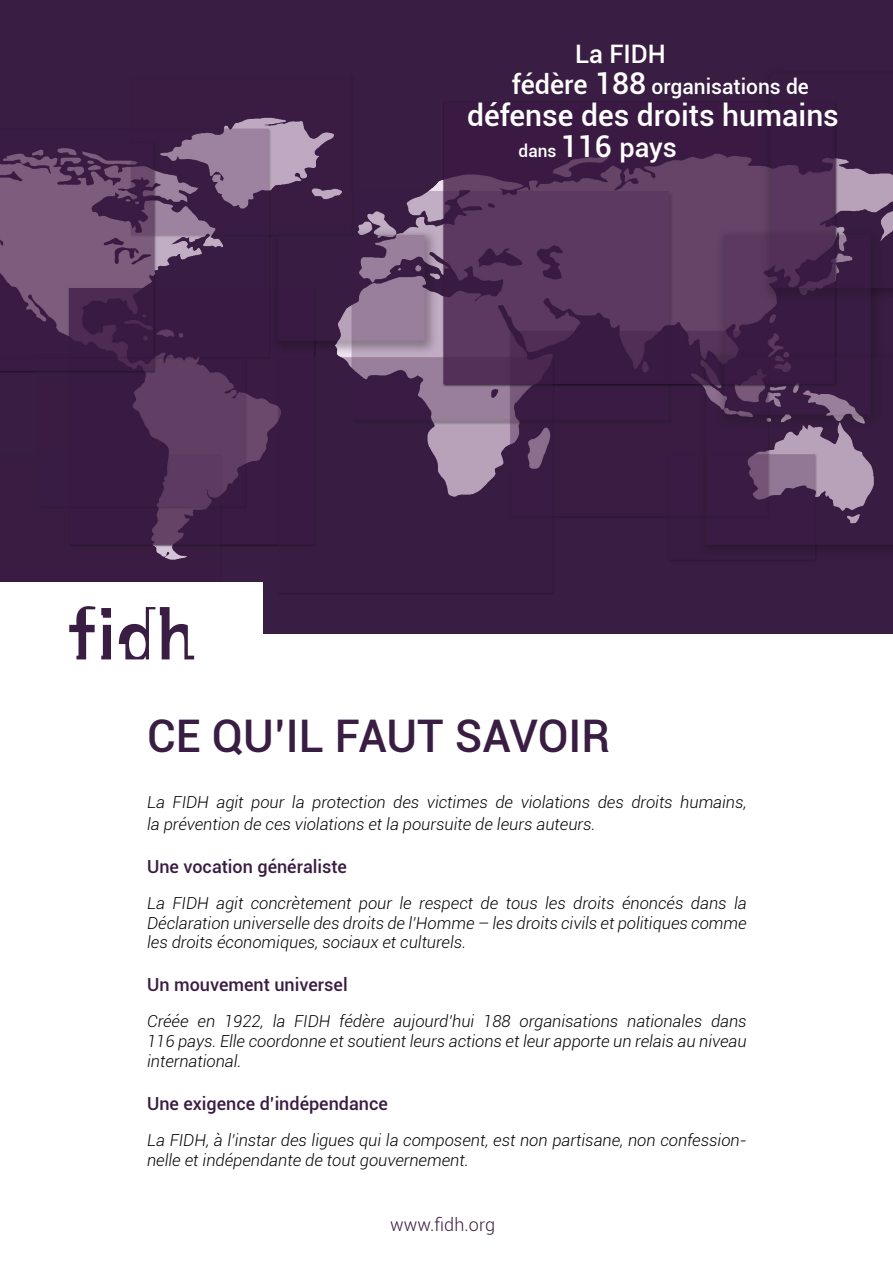
<style>
.page{position:relative;width:893px;height:1263px;background:#fff}
.page>*{position:absolute;margin:0;border:0;box-sizing:border-box;transform-origin:0 0}
.Grand_titre{font:500 45px "Roboto";color:#3a1d43}
.t1{font:500 30px "Roboto";color:#fff}
.t2{font:500 25.5px "Roboto";color:#fff}
.t3{font:500 21px "Roboto";color:#fff}
.Titre_paragraphe{font:500 18px "Roboto";color:#3a1c42}
.t4{font:300 18px "Roboto";letter-spacing:.005em;color:#3a1d43}
.t5{font:500 17.25px "Roboto";color:#fff}
.Texte_courant{font:italic 300 16.5px/19.8px "Roboto";color:#000}
.Titre_paragraphe-2{font:italic 300 16.5px/19.8px "Roboto";color:#000;text-align:justify}
.s1{font-size:27px}
.s2{font-size:30px}
</style>
<div class="page">
<img style="left:0;top:6px;width:893px;height:627px">
<div style="left:0;top:582px;width:262px;height:101px;background:#fff"></div>
<svg style="left:101px;top:625px;width:10px;height:34px"></svg>
<svg style="left:101px;top:608px;width:10px;height:10px"></svg>
<svg style="left:119px;top:607px;width:75px;height:52px"></svg>
<svg style="left:69px;top:606px;width:26px;height:53px"></svg>
<p class="t2" style="left:575px;top:36px;width:92px">La FIDH</p>
<p class="t3" style="left:512px;top:72px;width:298px"><span class="s1">fédère</span> <span class="s2">188</span> organisations de</p>
<p class="t1" style="left:467px;top:94px;width:373px">défense des droits humains</p>
<p class="t5" style="left:519px;top:139px;width:160px">dans <span class="s2">116</span> <span class="s1">pays</span></p>
<p class="Grand_titre" style="left:147px;top:704px;width:464px">CE QU’IL FAUT SAVOIR</p>
<p class="Texte_courant" style="left:147px;top:791px;width:601px;line-height:21.6px">La FIDH agit pour la protection des victimes de violations des droits humains, la prévention de ces violations et la poursuite de leurs auteurs.</p>
<p class="Titre_paragraphe" style="left:147px;top:854px;width:201px">Une vocation généraliste</p>
<p class="Texte_courant" style="left:147px;top:892px;width:601px;text-align:justify">La FIDH agit concrètement pour le respect de tous les droits énoncés dans la Déclaration universelle des droits de l’Homme – les droits civils et politiques comme les droits économiques, sociaux et culturels.</p>
<p class="Titre_paragraphe" style="left:147px;top:972px;width:202px">Un mouvement universel</p>
<p class="Titre_paragraphe-2" style="left:147px;top:1011px;width:601px">Créée en 1922, la FIDH fédère aujourd’hui 188 organisations nationales dans 116 pays. Elle coordonne et soutient leurs actions et leur apporte un relais au niveau international.</p>
<p class="Titre_paragraphe" style="left:147px;top:1091px;width:242px">Une exigence d’indépendance</p>
<p class="Texte_courant" style="left:147px;top:1129px;width:601px">La FIDH, à l’instar des ligues qui la composent, est non partisane, non confession&shy;nelle et indépendante de tout gouvernement.</p>
<p class="t4" style="left:390px;top:1212px;width:107px">www.fidh.org</p>
</div>
